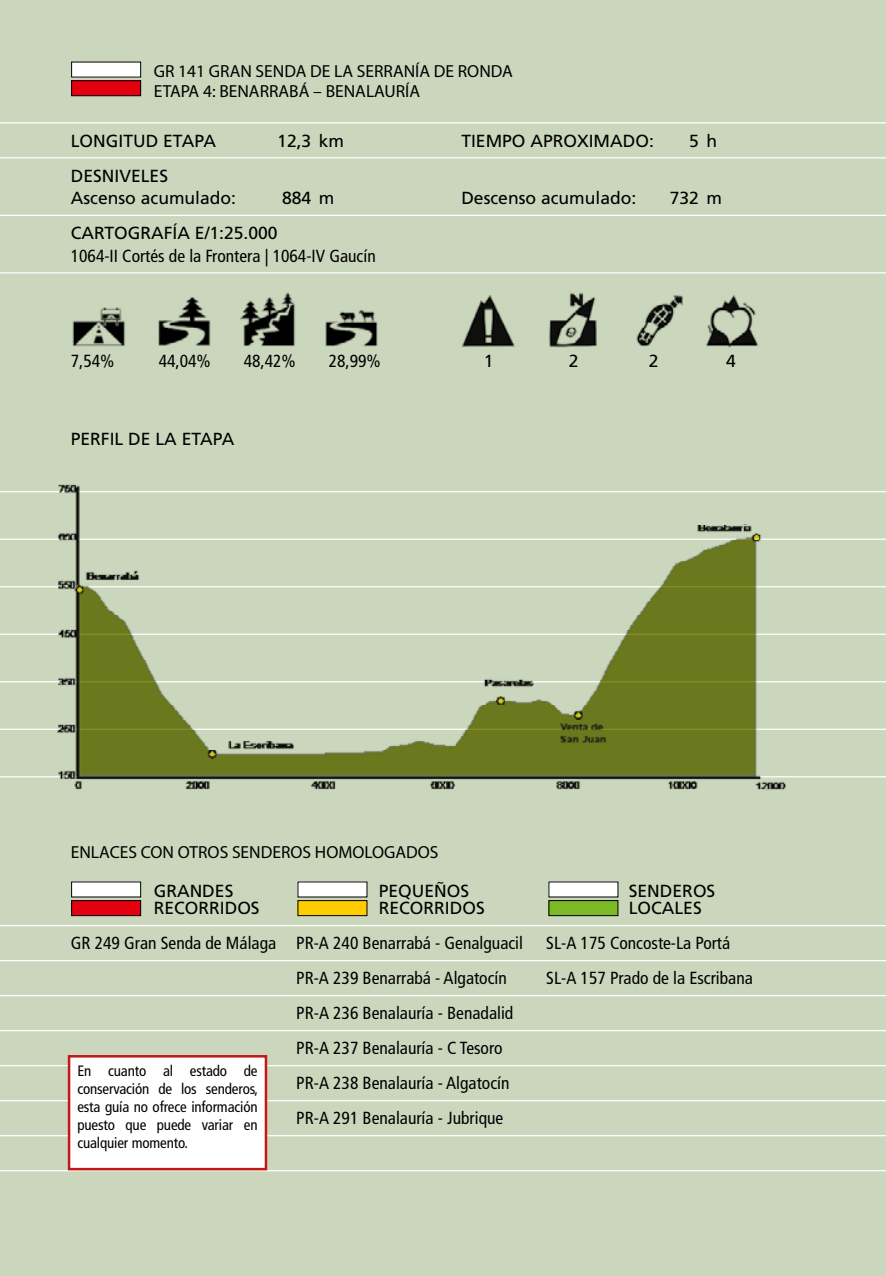
<style>
.page{position:relative;width:886px;height:1276px;background:#cbd7bc}
.page>*{position:absolute;margin:0;border:0;box-sizing:border-box;transform-origin:0 0}
.t1{font:condensed 17.5px/35px "Frutiger LT";color:#000}
.t2{font:17.5px/22.5px "Frutiger LT";color:#000}
.t3{font:17.5px/20px "Myriad Pro";color:#000}
.t4{font:condensed 15px/18px "Frutiger LT";letter-spacing:-.01em;color:#000;text-align:justify}
</style>
<div class="page">
<hr style="left:0;top:122px;width:886px;height:1px;background:#fff">
<hr style="left:0;top:157px;width:886px;height:1px;background:#fff">
<hr style="left:0;top:215px;width:886px;height:1px;background:#fff">
<hr style="left:0;top:272px;width:886px;height:1px;background:#fff">
<hr style="left:0;top:491px;width:886px;height:1px;background:#fff">
<hr style="left:0;top:538px;width:886px;height:2px;background:#fff">
<hr style="left:0;top:586px;width:886px;height:1px;background:#fff">
<hr style="left:0;top:633px;width:886px;height:2px;background:#fff">
<hr style="left:0;top:681px;width:886px;height:1px;background:#fff">
<hr style="left:0;top:728px;width:886px;height:2px;background:#fff">
<hr style="left:0;top:776px;width:886px;height:1px;background:#fff">
<hr style="left:0;top:925px;width:886px;height:1px;background:#fff">
<hr style="left:0;top:960px;width:886px;height:1px;background:#fff">
<hr style="left:0;top:995px;width:886px;height:1px;background:#fff">
<hr style="left:0;top:1030px;width:886px;height:1px;background:#fff">
<hr style="left:0;top:1065px;width:886px;height:1px;background:#fff">
<hr style="left:0;top:1100px;width:886px;height:1px;background:#fff">
<hr style="left:0;top:1135px;width:886px;height:1px;background:#fff">
<hr style="left:0;top:1170px;width:886px;height:1px;background:#fff">
<div style="left:72px;top:62px;width:69px;height:15px;background:#fff"></div>
<div style="left:72px;top:81px;width:69px;height:15px;background:#e3000f"></div>
<div style="left:71px;top:80px;width:70px;height:16px;border:1px solid #000"></div>
<div style="left:72px;top:882px;width:69px;height:15px;background:#fff"></div>
<div style="left:72px;top:900px;width:69px;height:15px;background:#e3000f"></div>
<div style="left:71px;top:900px;width:70px;height:16px;border:1px solid #000"></div>
<div style="left:298px;top:882px;width:69px;height:15px;background:#fff"></div>
<div style="left:298px;top:900px;width:69px;height:15px;background:#fc0"></div>
<div style="left:298px;top:900px;width:69px;height:16px;border:1px solid #000"></div>
<div style="left:549px;top:882px;width:69px;height:15px;background:#fff"></div>
<div style="left:549px;top:900px;width:69px;height:15px;background:#7cb926"></div>
<div style="left:549px;top:900px;width:69px;height:16px;border:1px solid #000"></div>
<img style="left:72px;top:292px;width:686px;height:55px">
<img style="left:47px;top:484px;width:756px;height:306px">
<div style="left:69px;top:1056px;width:197px;height:113px;background:#fff"></div>
<div style="left:68px;top:1055px;width:199px;height:115px;border:2px solid #c51718"></div>
<p class="t3" style="left:154px;top:60px;width:361px">GR 141 GRAN SENDA DE LA SERRANÍA DE RONDA<br>ETAPA 4: BENARRABÁ – BENALAURÍA</p>
<p class="t2" style="left:71px;top:129px;width:147px">LONGITUD ETAPA</p>
<p class="t2" style="left:277px;top:129px;width:68px">12,3 km</p>
<p class="t2" style="left:461px;top:129px;width:194px">TIEMPO APROXIMADO:</p>
<p class="t2" style="left:689px;top:129px;width:29px">5 h</p>
<p class="t2" style="left:71px;top:164px;width:167px">DESNIVELES<br>Ascenso acumulado:</p>
<p class="t2" style="left:282px;top:187px;width:54px">884 m</p>
<p class="t2" style="left:461px;top:187px;width:177px">Descenso acumulado:</p>
<p class="t2" style="left:670px;top:187px;width:54px">732 m</p>
<p class="t2" style="left:71px;top:222px;width:208px">CARTOGRAFÍA E/1:25.000</p>
<p class="t1" style="left:71px;top:238px;width:306px">1064-II Cortés de la Frontera | 1064-IV Gaucín</p>
<p class="t1" style="left:71px;top:343px;width:45px">7,54%</p>
<p class="t1" style="left:159px;top:343px;width:54px">44,04%</p>
<p class="t1" style="left:244px;top:343px;width:54px">48,42%</p>
<p class="t1" style="left:329px;top:343px;width:54px">28,99%</p>
<p class="t2" style="left:484px;top:349px;width:11px">1</p>
<p class="t2" style="left:569px;top:349px;width:11px">2</p>
<p class="t2" style="left:649px;top:349px;width:11px">2</p>
<p class="t2" style="left:726px;top:349px;width:11px">4</p>
<p class="t2" style="left:71px;top:428px;width:165px">PERFIL DE LA ETAPA</p>
<p class="t3" style="left:71px;top:842px;width:369px">ENLACES CON OTROS SENDEROS HOMOLOGADOS</p>
<p class="t2" style="left:154px;top:879px;width:81px">GRANDES</p>
<p class="t2" style="left:379px;top:879px;width:92px">PEQUEÑOS</p>
<p class="t2" style="left:629px;top:879px;width:88px">SENDEROS</p>
<p class="t2" style="left:154px;top:897px;width:107px">RECORRIDOS</p>
<p class="t2" style="left:379px;top:897px;width:107px">RECORRIDOS</p>
<p class="t2" style="left:629px;top:897px;width:74px">LOCALES</p>
<p class="t1" style="left:71px;top:926px;width:454px">GR 249 Gran Senda de Málaga PR-A 240 Benarrabá - Genalguacil</p>
<p class="t1" style="left:546px;top:926px;width:185px">SL-A 175 Concoste-La Portá</p>
<p class="t1" style="left:296px;top:961px;width:212px">PR-A 239 Benarrabá - Algatocín</p>
<p class="t1" style="left:546px;top:961px;width:208px">SL-A 157 Prado de la Escribana</p>
<p class="t1" style="left:296px;top:996px;width:218px">PR-A 236 Benalauría - Benadalid<br>PR-A 237 Benalauría - C Tesoro<br>PR-A 238 Benalauría - Algatocín<br>PR-A 291 Benalauría - Jubrique</p>
<p class="t4" style="left:77px;top:1061px;width:182px">En cuanto al estado de conservación de los senderos, esta guía no ofrece información puesto que puede variar en cualquier momento.</p>
</div>
